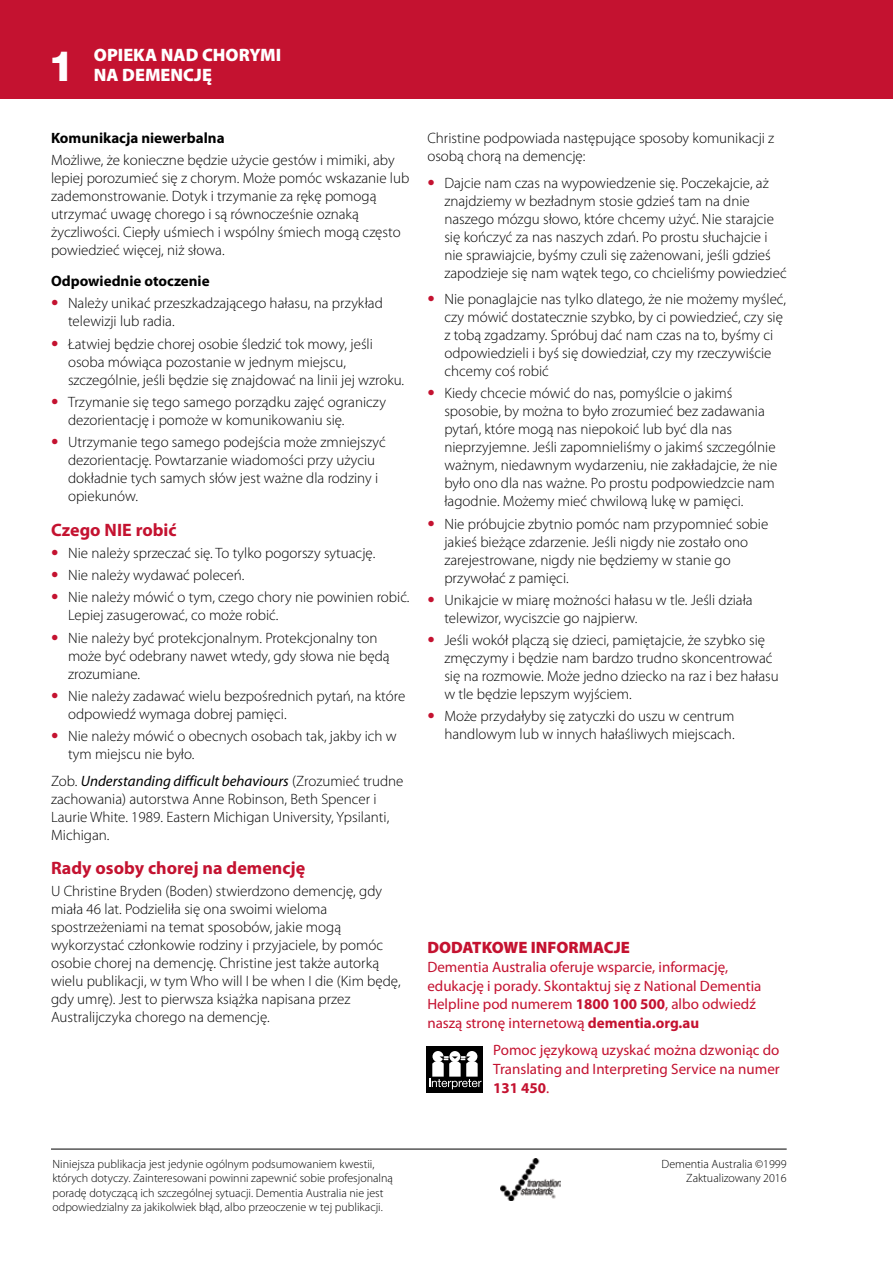
<style>
.page{position:relative;width:893px;height:1263px;background:#fff}
.page>*{position:absolute;margin:0;border:0;box-sizing:border-box;transform-origin:0 0}
.t1{font:800 42px "Helvetica Neue LT Pro";color:#fff}
.t2{font:700 18px "Myriad Pro";color:#c41230}
.t3{font:900 18px "Myriad Pro";color:#fff}
.t4{font:900 16.5px "Myriad Pro";color:#c41230}
.t5{font:300 15px/18px "Myriad Pro";color:#000}
.t6{font:15px/18.8px "Myriad Pro";color:#c41230}
.t7{font:700 15px "Myriad Pro";color:#000}
.t8{font:300 12px/14.4px "Myriad Pro";color:#000}
.s1{font-family:"Univers";color:#c41230}
.s2{font-weight:400;font-style:italic}
.s3{font-weight:700}
</style>
<div class="page">
<div style="left:0;top:0;width:893px;height:99px;background:#c41230"></div>
<div style="left:426px;top:1046px;width:57px;height:47px;background:#000"></div>
<div style="left:466px;top:1051px;width:11px;height:11px;background:#fff;border-radius:50%"></div>
<div style="left:432px;top:1051px;width:11px;height:11px;background:#fff;border-radius:50%"></div>
<div style="left:449px;top:1051px;width:11px;height:11px;background:#fff;border-radius:50%"></div>
<svg style="left:429px;top:1056px;width:53px;height:33px"></svg>
<hr style="left:51px;top:1149px;width:736px;height:1px;background:#000">
<img style="left:501px;top:1159px;width:60px;height:41px">
<h1 class="t1" style="left:48px;top:41px;width:28px">1</h1>
<p class="t3" style="left:94px;top:43px;width:189px">OPIEKA NAD CHORYMI</p>
<p class="t3" style="left:94px;top:63px;width:120px">NA DEMENCJĘ</p>
<p class="t7" style="left:51px;top:128px;width:175px">Komunikacja niewerbalna</p>
<p class="t5" style="left:51px;top:151px;width:360px">Możliwe, że konieczne będzie użycie gestów i mimiki, aby lepiej porozumieć się z chorym. Może pomóc wskazanie lub zademonstrowanie. Dotyk i trzymanie za rękę pomogą utrzymać uwagę chorego i są równocześnie oznaką życzliwości. Ciepły uśmiech i wspólny śmiech mogą często powiedzieć więcej, niż słowa.</p>
<p class="t7" style="left:51px;top:271px;width:160px">Odpowiednie otoczenie</p>
<p class="t5" style="left:68px;top:294px;width:316px;text-indent:-17px"><span class="s1">•</span> Należy unikać przeszkadzającego hałasu, na przykład telewizji lub radia.</p>
<p class="t5" style="left:68px;top:334px;width:338px;text-indent:-17px"><span class="s1">•</span> Łatwiej będzie chorej osobie śledzić tok mowy, jeśli osoba mówiąca pozostanie w jednym miejscu, szczególnie, jeśli będzie się znajdować na linii jej wzroku.</p>
<p class="t5" style="left:68px;top:393px;width:319px;text-indent:-17px"><span class="s1">•</span> Trzymanie się tego samego porządku zajęć ograniczy dezorientację i pomoże w komunikowaniu się.</p>
<p class="t5" style="left:68px;top:433px;width:319px;text-indent:-17px"><span class="s1">•</span> Utrzymanie tego samego podejścia może zmniejszyć dezorientację. Powtarzanie wiadomości przy użyciu dokładnie tych samych słów jest ważne dla rodziny i opiekunów.</p>
<p class="t2" style="left:51px;top:518px;width:127px">Czego NIE robić</p>
<p class="t5" style="left:51px;top:544px;width:326px"><span class="s1">•</span> Nie należy sprzeczać się. To tylko pogorszy sytuację.</p>
<p class="t5" style="left:51px;top:566px;width:195px"><span class="s1">•</span> Nie należy wydawać poleceń.</p>
<p class="t5" style="left:68px;top:588px;width:343px;text-indent:-17px"><span class="s1">•</span> Nie należy mówić o tym, czego chory nie powinien robić.<br>Lepiej zasugerować, co może robić.</p>
<p class="t5" style="left:68px;top:628px;width:323px;text-indent:-17px"><span class="s1">•</span> Nie należy być protekcjonalnym. Protekcjonalny ton może być odebrany nawet wtedy, gdy słowa nie będą zrozumiane.</p>
<p class="t5" style="left:68px;top:687px;width:339px;text-indent:-17px"><span class="s1">•</span> Nie należy zadawać wielu bezpośrednich pytań, na które odpowiedź wymaga dobrej pamięci.</p>
<p class="t5" style="left:68px;top:727px;width:330px;text-indent:-17px"><span class="s1">•</span> Nie należy mówić o obecnych osobach tak, jakby ich w tym miejscu nie było.</p>
<p class="t5" style="left:51px;top:771px;width:354px">Zob. <span class="s2">Understanding difficult behaviours</span> (Zrozumieć trudne zachowania) autorstwa Anne Robinson, Beth Spencer i Laurie White. 1989. Eastern Michigan University, Ypsilanti, Michigan.</p>
<p class="t2" style="left:51px;top:856px;width:256px">Rady osoby chorej na demencję</p>
<p class="t5" style="left:51px;top:882px;width:351px">U Christine Bryden (Boden) stwierdzono demencję, gdy miała 46 lat. Podzieliła się ona swoimi wieloma spostrzeżeniami na temat sposobów, jakie mogą wykorzystać członkowie rodziny i przyjaciele, by pomóc osobie chorej na demencję. Christine jest także autorką wielu publikacji, w tym Who will I be when I die (Kim będę, gdy umrę). Jest to pierwsza książka napisana przez Australijczyka chorego na demencję.</p>
<p class="t5" style="left:427px;top:129px;width:348px">Christine podpowiada następujące sposoby komunikacji z osobą chorą na demencję:</p>
<p class="t5" style="left:444px;top:173px;width:344px;text-indent:-17px"><span class="s1">•</span> Dajcie nam czas na wypowiedzenie się. Poczekajcie, aż znajdziemy w bezładnym stosie gdzieś tam na dnie naszego mózgu słowo, które chcemy użyć. Nie starajcie się kończyć za nas naszych zdań. Po prostu słuchajcie i nie sprawiajcie, byśmy czuli się zażenowani, jeśli gdzieś zapodzieje się nam wątek tego, co chcieliśmy powiedzieć</p>
<p class="t5" style="left:444px;top:290px;width:343px;text-indent:-17px"><span class="s1">•</span> Nie ponaglajcie nas tylko dlatego, że nie możemy myśleć, czy mówić dostatecznie szybko, by ci powiedzieć, czy się z tobą zgadzamy. Spróbuj dać nam czas na to, byśmy ci odpowiedzieli i byś się dowiedział, czy my rzeczywiście chcemy coś robić</p>
<p class="t5" style="left:444px;top:384px;width:334px;text-indent:-17px"><span class="s1">•</span> Kiedy chcecie mówić do nas, pomyślcie o jakimś sposobie, by można to było zrozumieć bez zadawania pytań, które mogą nas niepokoić lub być dla nas nieprzyjemne. Jeśli zapomnieliśmy o jakimś szczególnie ważnym, niedawnym wydarzeniu, nie zakładajcie, że nie było ono dla nas ważne. Po prostu podpowiedzcie nam łagodnie. Możemy mieć chwilową lukę w pamięci.</p>
<p class="t5" style="left:444px;top:514px;width:325px;text-indent:-17px"><span class="s1">•</span> Nie próbujcie zbytnio pomóc nam przypomnieć sobie jakieś bieżące zdarzenie. Jeśli nigdy nie zostało ono zarejestrowane, nigdy nie będziemy w stanie go przywołać z pamięci.</p>
<p class="t5" style="left:444px;top:591px;width:310px;text-indent:-17px"><span class="s1">•</span> Unikajcie w miarę możności hałasu w tle. Jeśli działa telewizor, wyciszcie go najpierw.</p>
<p class="t5" style="left:444px;top:631px;width:336px;text-indent:-17px"><span class="s1">•</span> Jeśli wokół plączą się dzieci, pamiętajcie, że szybko się zmęczymy i będzie nam bardzo trudno skoncentrować się na rozmowie. Może jedno dziecko na raz i bez hałasu w tle będzie lepszym wyjściem.</p>
<p class="t5" style="left:427px;top:707px;width:309px;text-align:right"><span class="s1">•</span> Może przydałyby się zatyczki do uszu w centrum handlowym lub w innych hałaśliwych miejscach.</p>
<p class="t4" style="left:427px;top:936px;width:204px">DODATKOWE INFORMACJE</p>
<p class="t6" style="left:427px;top:957px;width:336px">Dementia Australia oferuje wsparcie, informację, edukację i porady. Skontaktuj się z National Dementia Helpline pod numerem <span class="s3">1800 100 500</span>, albo odwiedź naszą stronę internetową <span class="s3">dementia.org.au</span></p>
<p class="t6" style="left:493px;top:1041px;width:288px;text-align:justify">Pomoc językową uzyskać można dzwoniąc do Translating and Interpreting Service na numer <span class="s3">131 450</span>.</p>
<p class="t8" style="left:52px;top:1156px;width:342px">Niniejsza publikacja jest jedynie ogólnym podsumowaniem kwestii, których dotyczy. Zainteresowani powinni zapewnić sobie profesjonalną poradę dotyczącą ich szczególnej sytuacji. Dementia Australia nie jest odpowiedzialny za jakikolwiek błąd, albo przeoczenie w tej publikacji.</p>
<p class="t8" style="left:661px;top:1156px;width:127px;text-align:right">Dementia Australia ©1999<br>Zaktualizowany 2016</p>
</div>
